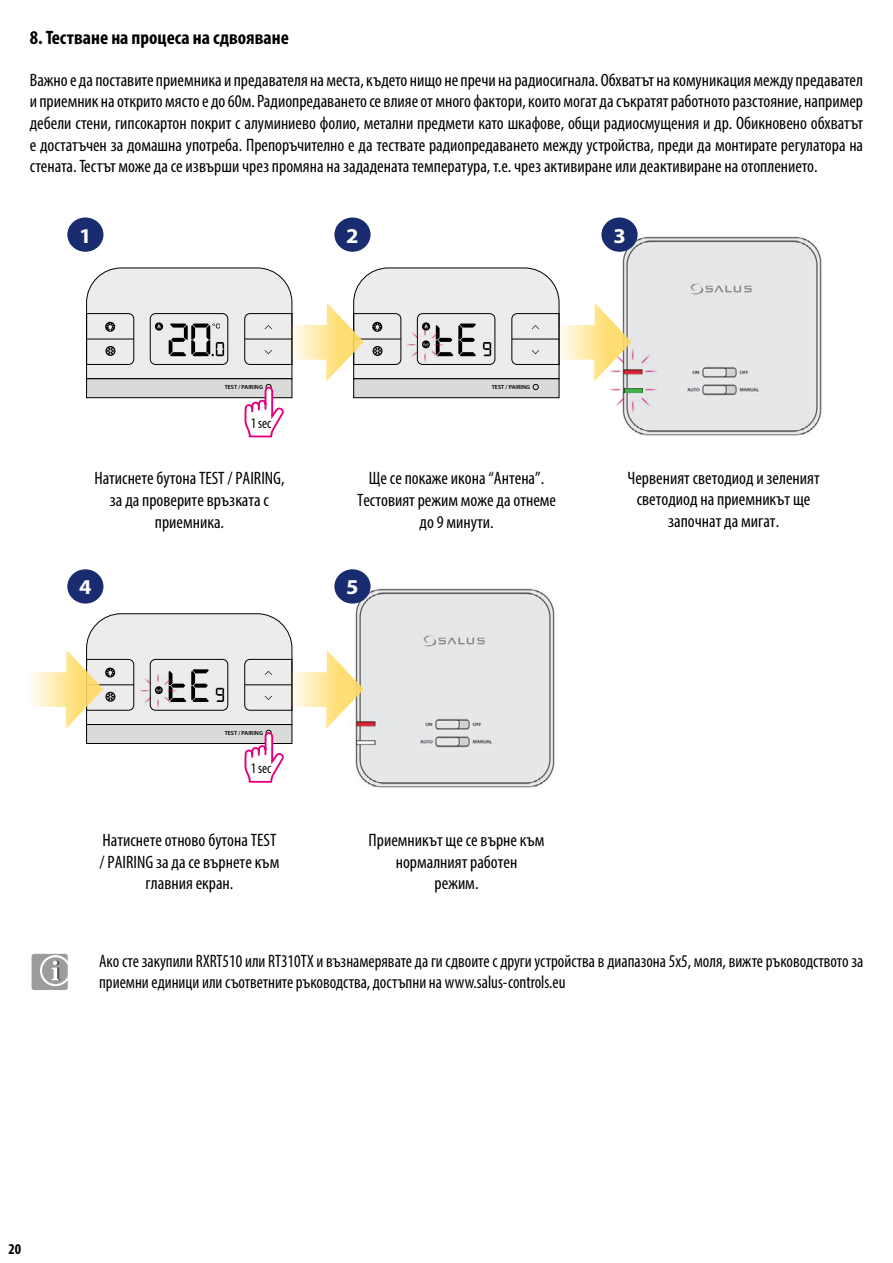
<style>
.page{position:relative;width:893px;height:1263px;background:#fff}
.page>*{position:absolute;margin:0;border:0;box-sizing:border-box;transform-origin:0 0}
.t1{font:700 21.15px "Myriad Pro";color:#fff;scale:1.05 1}
.t2{font:700 condensed 19.5px "Myriad Pro";color:#000}
.t3{font:condensed 18px/21.6px "Myriad Pro";color:#000;text-align:center}
.t4{font:condensed 18px/21.6px "Myriad Pro";color:#000;scale:.95 1}
.t5{font:700 condensed 15px "Myriad Pro";color:#000}
.t6{font:condensed 14.7px "Myriad Pro";color:#000;scale:.95 1}
.t7{font:600 6px "Myriad Pro";color:#000}
</style>
<div class="page">
<img style="left:622px;top:236px;width:200px;height:200px">
<img style="left:355px;top:588px;width:200px;height:200px">
<img style="left:632px;top:348px;width:26px;height:28px">
<img style="left:632px;top:385px;width:26px;height:28px">
<div style="left:67px;top:217px;width:36px;height:35px;background:#1a2c70;border-radius:50%"></div>
<div style="left:334px;top:217px;width:37px;height:35px;background:#1a2c70;border-radius:50%"></div>
<div style="left:601px;top:217px;width:37px;height:35px;background:#1a2c70;border-radius:50%"></div>
<div style="left:67px;top:569px;width:36px;height:35px;background:#1a2c70;border-radius:50%"></div>
<div style="left:334px;top:569px;width:37px;height:35px;background:#1a2c70;border-radius:50%"></div>
<svg style="left:32px;top:613px;width:332px;height:169px"></svg>
<div style="left:32px;top:954px;width:36px;height:36px;background:#9d9c9c;border-radius:3px"></div>
<svg style="left:40px;top:954px;width:28px;height:33px"></svg>
<svg style="left:86px;top:267px;width:546px;height:170px"></svg>
<p class="t2" style="left:30px;top:26px;width:261px">8. Тестване на процеса на сдвояване</p>
<p class="t3" style="left:30px;top:69px;width:835px;text-align:justify">Важно е да поставите приемника и предавателя на места, където нищо не пречи на радиосигнала. Обхватът на комуникация между предавател и приемник на открито място е до 60м. Радиопредаването се влияе от много фактори, които могат да съкратят работното разстояние, например дебели стени, гипсокартон покрит с алуминиево фолио, метални предмети като шкафове, общи радиосмущения и др. Обикновено обхватът е достатъчен за домашна употреба. Препоръчително е да тествате радиопредаването между устройства, преди да монтирате регулатора на стената. Тестът може да се извърши чрез промяна на зададената температура, т.е. чрез активиране или деактивиране на отоплението.</p>
<p class="t1" style="left:79px;top:222px;width:13px">1</p>
<p class="t1" style="left:346px;top:222px;width:13px">2</p>
<p class="t1" style="left:613px;top:222px;width:13px">3</p>
<p class="t7" style="left:225px;top:383px;width:40px">TEST / PAIRING</p>
<p class="t6" style="left:251px;top:414px;width:23px">1 sec</p>
<p class="t7" style="left:492px;top:383px;width:40px">TEST / PAIRING</p>
<p class="t3" style="left:94px;top:467px;width:192px">Натиснете бутона TEST / PAIRING, за да проверите връзката с приемника.</p>
<p class="t3" style="left:357px;top:467px;width:200px">Ще се покаже икона “Антена”.<br>Тестовият режим може да отнеме до 9 минути.</p>
<p class="t1" style="left:79px;top:573px;width:13px">4</p>
<p class="t1" style="left:346px;top:573px;width:13px">5</p>
<p class="t7" style="left:225px;top:729px;width:40px">TEST / PAIRING</p>
<p class="t6" style="left:251px;top:760px;width:23px">1 sec</p>
<p class="t3" style="left:100px;top:829px;width:181px">Натиснете отново бутона TEST / PAIRING за да се върнете към главния екран.</p>
<p class="t3" style="left:369px;top:829px;width:177px">Приемникът ще се върне към нормалният работен<br>режим.</p>
<p class="t3" style="left:628px;top:467px;width:194px">Червеният светодиод и зеленият светодиод на приемникът ще започнат да мигат.</p>
<p class="t4" style="left:99px;top:950px;width:806px">Ако сте закупили RXRT510 или RT310TX и възнамерявате да ги сдвоите с други устройства в диапазона 5x5, моля, вижте ръководството за приемни единици или съответните ръководства, достъпни на www.salus-controls.eu</p>
<p class="t5" style="left:8px;top:1239px;width:14px">20</p>
</div>
